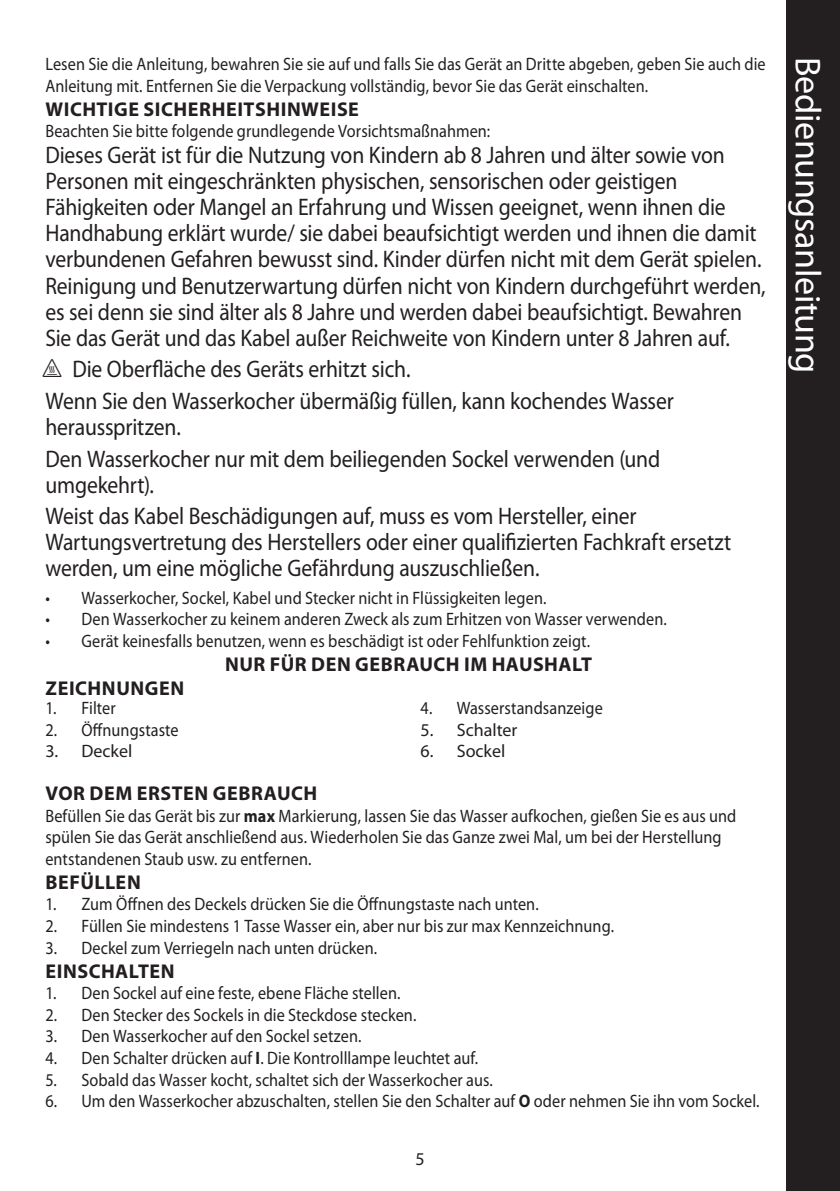
<style>
.page{position:relative;width:840px;height:1191px;background:#fff}
.page>*{position:absolute;margin:0;border:0;box-sizing:border-box;transform-origin:0 0}
.t1{font:36px "Myriad Pro";letter-spacing:-.01em;color:#fff}
.t2{font:24px/26px "Myriad Pro";letter-spacing:-.005em;color:#231f20;scale:.9 1}
.t3{font:700 20px "Myriad Pro";letter-spacing:.025em;color:#231f20}
.t4{font:18px/21.6px "Myriad Pro";letter-spacing:.005em;color:#231f20;scale:.9 1}
.t5{font:18px "Myriad Pro";letter-spacing:.005em;color:#231f20}
.s1{font-family:"Myriad IS Otext"}
.s2{font-weight:700}
</style>
<div class="page">
<div style="left:785px;top:0;width:54px;height:1191px;background:#231f20"></div>
<p class="t4" style="left:45px;top:53px;width:801px">Lesen Sie die Anleitung, bewahren Sie sie auf und falls Sie das Gerät an Dritte abgeben, geben Sie auch die<br>Anleitung mit. Entfernen Sie die Verpackung vollständig, bevor Sie das Gerät einschalten.</p>
<p class="t3" style="left:46px;top:98px;width:315px">WICHTIGE SICHERHEITSHINWEISE</p>
<p class="t4" style="left:45px;top:121px;width:495px">Beachten Sie bitte folgende grundlegende Vorsichtsmaßnahmen:</p>
<p class="t2" style="left:45px;top:143px;width:801px">Dieses Gerät ist für die Nutzung von Kindern ab 8 Jahren und älter sowie von Personen mit eingeschränkten physischen, sensorischen oder geistigen Fähigkeiten oder Mangel an Erfahrung und Wissen geeignet, wenn ihnen die Handhabung erklärt wurde/ sie dabei beaufsichtigt werden und ihnen die damit verbundenen Gefahren bewusst sind. Kinder dürfen nicht mit dem Gerät spielen.<br>Reinigung und Benutzerwartung dürfen nicht von Kindern durchgeführt werden, es sei denn sie sind älter als 8 Jahre und werden dabei beaufsichtigt. Bewahren Sie das Gerät und das Kabel außer Reichweite von Kindern unter 8 Jahren auf.</p>
<h2 class="t2" style="left:45px;top:353px;width:699px;line-height:31.6px"><span class="s1">h</span> Die Oberfläche des Geräts erhitzt sich.<br>Wenn Sie den Wasserkocher übermäßig füllen, kann kochendes Wasser</h2>
<h2 class="t2" style="left:45px;top:411px;width:684px;line-height:31.6px">herausspritzen.<br>Den Wasserkocher nur mit dem beiliegenden Sockel verwenden (und</h2>
<h2 class="t2" style="left:45px;top:469px;width:658px;line-height:31.6px">umgekehrt).<br>Weist das Kabel Beschädigungen auf, muss es vom Hersteller, einer</h2>
<h2 class="t2" style="left:45px;top:529px;width:763px">Wartungsvertretung des Herstellers oder einer qualifizierten Fachkraft ersetzt werden, um eine mögliche Gefährdung auszuschließen.</h2>
<p class="t4" style="left:45px;top:587px;width:558px">• Wasserkocher, Sockel, Kabel und Stecker nicht in Flüssigkeiten legen.</p>
<p class="t4" style="left:45px;top:608px;width:691px">• Den Wasserkocher zu keinem anderen Zweck als zum Erhitzen von Wasser verwenden.</p>
<p class="t4" style="left:45px;top:630px;width:606px">• Gerät keinesfalls benutzen, wenn es beschädigt ist oder Fehlfunktion zeigt.</p>
<p class="t3" style="left:225px;top:653px;width:368px">NUR FÜR DEN GEBRAUCH IM HAUSHALT</p>
<p class="t3" style="left:46px;top:677px;width:140px">ZEICHNUNGEN</p>
<p class="t4" style="left:45px;top:697px;width:80px">1. Filter</p>
<p class="t4" style="left:45px;top:719px;width:149px">2. Öffnungstaste</p>
<p class="t5" style="left:45px;top:741px;width:88px">3. Deckel</p>
<p class="t4" style="left:420px;top:697px;width:204px">4. Wasserstandsanzeige</p>
<p class="t5" style="left:420px;top:719px;width:98px">5. Schalter</p>
<p class="t5" style="left:420px;top:741px;width:86px">6. Sockel</p>
<p class="t3" style="left:46px;top:782px;width:273px">VOR DEM ERSTEN GEBRAUCH</p>
<p class="t4" style="left:45px;top:805px;width:768px">Befüllen Sie das Gerät bis zur <span class="s2">max</span> Markierung, lassen Sie das Wasser aufkochen, gießen Sie es aus und spülen Sie das Gerät anschließend aus. Wiederholen Sie das Ganze zwei Mal, um bei der Herstellung entstandenen Staub usw. zu entfernen.</p>
<p class="t3" style="left:46px;top:870px;width:97px">BEFÜLLEN</p>
<p class="t4" style="left:45px;top:893px;width:549px">1. Zum Öffnen des Deckels drücken Sie die Öffnungstaste nach unten.</p>
<p class="t4" style="left:45px;top:915px;width:633px">2. Füllen Sie mindestens 1 Tasse Wasser ein, aber nur bis zur max Kennzeichnung.</p>
<p class="t4" style="left:45px;top:937px;width:370px">3. Deckel zum Verriegeln nach unten drücken.</p>
<p class="t3" style="left:46px;top:959px;width:130px">EINSCHALTEN</p>
<p class="t4" style="left:45px;top:982px;width:396px">1. Den Sockel auf eine feste, ebene Fläche stellen.</p>
<p class="t4" style="left:45px;top:1004px;width:413px">2. Den Stecker des Sockels in die Steckdose stecken.</p>
<p class="t4" style="left:45px;top:1025px;width:352px">3. Den Wasserkocher auf den Sockel setzen.</p>
<p class="t4" style="left:45px;top:1047px;width:482px">4. Den Schalter drücken auf <span class="s2">I</span>. Die Kontrolllampe leuchtet auf.</p>
<p class="t4" style="left:45px;top:1069px;width:498px">5. Sobald das Wasser kocht, schaltet sich der Wasserkocher aus.</p>
<p class="t4" style="left:45px;top:1090px;width:794px">6. Um den Wasserkocher abzuschalten, stellen Sie den Schalter auf <span class="s2">O</span> oder nehmen Sie ihn vom Sockel.</p>
<p class="t5" style="left:415px;top:1149px;width:11px">5</p>
<h1 class="t1" style="left:827px;top:57px;width:318px;rotate:90deg">Bedienungsanleitung</h1>
</div>
